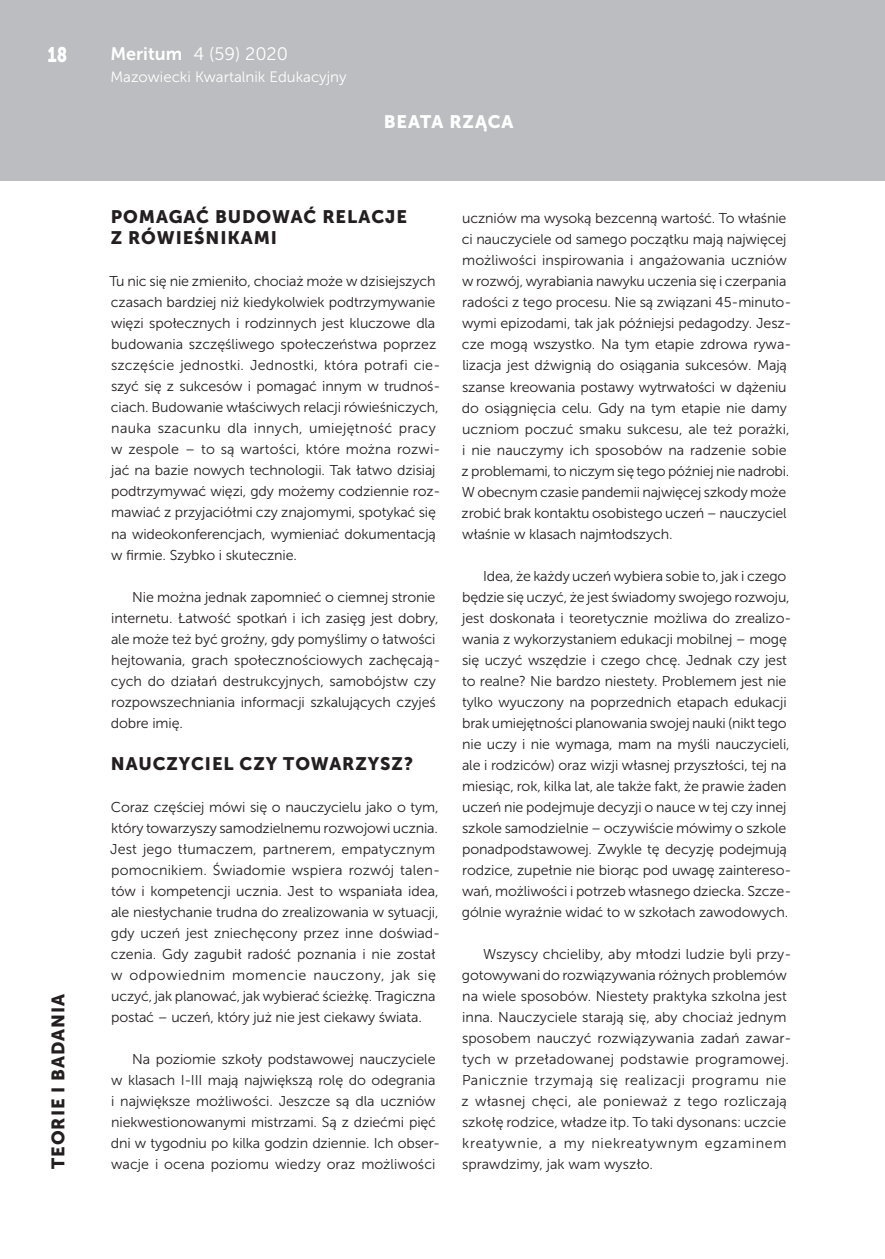
<style>
.page{position:relative;width:885px;height:1259px;background:#fff}
.page>*{position:absolute;margin:0;border:0;box-sizing:border-box;transform-origin:0 0}
.t1{font:21px "Museo Sans 900";color:#fff;scale:.8 1}
.t2{font:18px/21px "Museo Sans 900";letter-spacing:.05em;color:#231f20}
.t3{font:18px "Museo Sans 300";color:#fff}
.t4{font:18px "Museo Sans 900";letter-spacing:.05em;color:#fff}
.t5{font:15px "Museo Sans 300";color:#fff}
.t6{font:14.25px/21px "Museo Sans 300";letter-spacing:-.01em;color:#231f20}
.s1{font-family:"Museo Sans 700"}
</style>
<div class="page">
<div style="left:0;top:0;width:884px;height:181px;background:#bcbdc0"></div>
<h1 class="t1" style="left:48px;top:43px;width:26px">18</h1>
<p class="t3" style="left:110px;top:44px;width:179px"><span class="s1">Meritum</span> 4 (59) 2020</p>
<p class="t5" style="left:110px;top:68px;width:238px">Mazowiecki Kwartalnik Edukacyjny</p>
<p class="t4" style="left:384px;top:112px;width:131px">BEATA RZĄCA</p>
<p class="t2" style="left:48px;top:1168px;width:176px;rotate:-90deg">TEORIE I BADANIA</p>
<p class="t2" style="left:111px;top:206px;width:298px">POMAGAĆ BUDOWAĆ RELACJE<br>Z RÓWIEŚNIKAMI</p>
<p class="t6" style="left:109px;top:271px;width:332px">Tu nic się nie zmieniło, chociaż może w dzisiejszych czasach bardziej niż kiedykolwiek podtrzymywanie więzi społecznych i rodzinnych jest kluczowe dla budowania szczęśliwego społeczeństwa poprzez szczęście jednostki. Jednostki, która potrafi cie&shy;szyć się z sukcesów i pomagać innym w trudnoś&shy;ciach. Budowanie właściwych relacji rówieśniczych, nauka szacunku dla innych, umiejętność pracy w zespole – to są wartości, które można rozwi&shy;jać na bazie nowych technologii. Tak łatwo dzisiaj podtrzymywać więzi, gdy możemy codziennie roz&shy;mawiać z przyjaciółmi czy znajomymi, spotykać się na wideokonferencjach, wymieniać dokumentacją w firmie. Szybko i skutecznie.</p>
<p class="t6" style="left:111px;top:586px;width:331px;text-indent:21px">Nie można jednak zapomnieć o ciemnej stronie internetu. Łatwość spotkań i ich zasięg jest dobry, ale może też być groźny, gdy pomyślimy o łatwości hejtowania, grach społecznościowych zachęcają&shy;cych do działań destrukcyjnych, samobójstw czy rozpowszechniania informacji szkalujących czyjeś dobre imię.</p>
<p class="t2" style="left:111px;top:752px;width:303px">NAUCZYCIEL CZY TOWARZYSZ?</p>
<p class="t6" style="left:110px;top:796px;width:331px">Coraz częściej mówi się o nauczycielu jako o tym, który towarzyszy samodzielnemu rozwojowi ucznia.<br>Jest jego tłumaczem, partnerem, empatycznym pomocnikiem. Świadomie wspiera rozwój talen&shy;tów i kompetencji ucznia. Jest to wspaniała idea, ale niesłychanie trudna do zrealizowania w sytuacji, gdy uczeń jest zniechęcony przez inne doświad&shy;czenia. Gdy zagubił radość poznania i nie został w odpowiednim momencie nauczony, jak się uczyć, jak planować, jak wybierać ścieżkę. Tragiczna postać – uczeń, który już nie jest ciekawy świata.</p>
<p class="t6" style="left:111px;top:1048px;width:331px;text-indent:21px">Na poziomie szkoły podstawowej nauczyciele w klasach I-III mają największą rolę do odegrania i największe możliwości. Jeszcze są dla uczniów niekwestionowanymi mistrzami. Są z dziećmi pięć dni w tygodniu po kilka godzin dziennie. Ich obser&shy;wacje i ocena poziomu wiedzy oraz możliwości</p>
<p class="t6" style="left:461px;top:208px;width:331px">uczniów ma wysoką bezcenną wartość. To właśnie ci nauczyciele od samego początku mają najwięcej możliwości inspirowania i angażowania uczniów w rozwój, wyrabiania nawyku uczenia się i czerpania radości z tego procesu. Nie są związani 45-minuto&shy;wymi epizodami, tak jak późniejsi pedagodzy. Jesz&shy;cze mogą wszystko. Na tym etapie zdrowa rywa&shy;lizacja jest dźwignią do osiągania sukcesów. Mają szanse kreowania postawy wytrwałości w dążeniu do osiągnięcia celu. Gdy na tym etapie nie damy uczniom poczuć smaku sukcesu, ale też porażki, i nie nauczymy ich sposobów na radzenie sobie z problemami, to niczym się tego później nie nadrobi.<br>W obecnym czasie pandemii najwięcej szkody może zrobić brak kontaktu osobistego uczeń – nauczyciel właśnie w klasach najmłodszych.</p>
<p class="t6" style="left:462px;top:565px;width:331px;text-indent:21px">Idea, że każdy uczeń wybiera sobie to, jak i czego będzie się uczyć, że jest świadomy swojego rozwoju, jest doskonała i teoretycznie możliwa do zrealizo&shy;wania z wykorzystaniem edukacji mobilnej – mogę się uczyć wszędzie i czego chcę. Jednak czy jest to realne? Nie bardzo niestety. Problemem jest nie tylko wyuczony na poprzednich etapach edukacji brak umiejętności planowania swojej nauki (nikt tego nie uczy i nie wymaga, mam na myśli nauczycieli, ale i rodziców) oraz wizji własnej przyszłości, tej na miesiąc, rok, kilka lat, ale także fakt, że prawie żaden uczeń nie podejmuje decyzji o nauce w tej czy innej szkole samodzielnie – oczywiście mówimy o szkole ponadpodstawowej. Zwykle tę decyzję podejmują rodzice, zupełnie nie biorąc pod uwagę zaintereso&shy;wań, możliwości i potrzeb własnego dziecka. Szcze&shy;gólnie wyraźnie widać to w szkołach zawodowych.</p>
<p class="t6" style="left:461px;top:943px;width:331px;text-indent:22px">Wszyscy chcieliby, aby młodzi ludzie byli przy&shy;gotowywani do rozwiązywania różnych problemów na wiele sposobów. Niestety praktyka szkolna jest inna. Nauczyciele starają się, aby chociaż jednym sposobem nauczyć rozwiązywania zadań zawar&shy;tych w przeładowanej podstawie programowej.<br>Panicznie trzymają się realizacji programu nie z własnej chęci, ale ponieważ z tego rozliczają szkołę rodzice, władze itp. To taki dysonans: uczcie kreatywnie, a my niekreatywnym egzaminem sprawdzimy, jak wam wyszło.</p>
</div>
